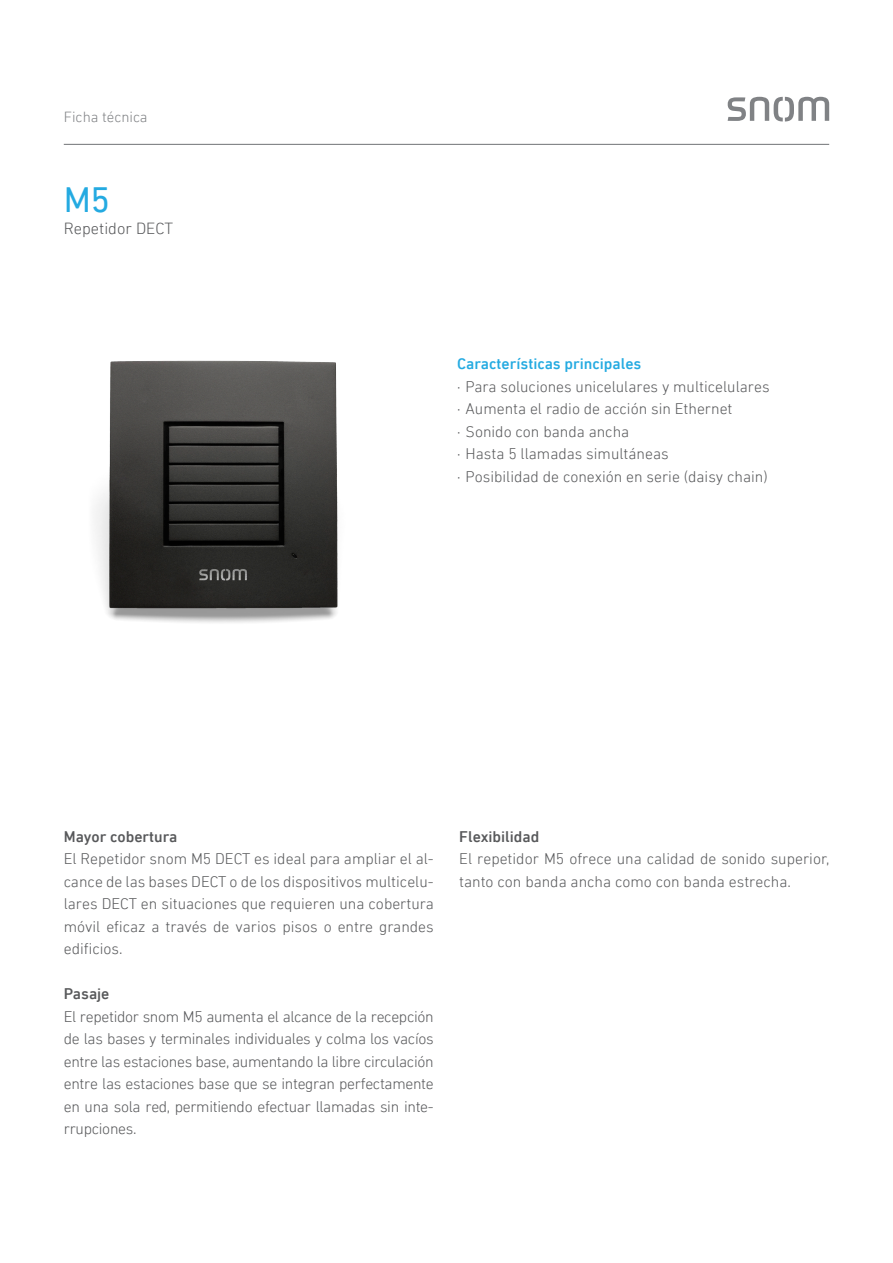
<style>
.page{position:relative;width:893px;height:1263px;background:#fff}
.page>*{position:absolute;margin:0;border:0;box-sizing:border-box;transform-origin:0 0}
.t1{font:36px "DIN Next LT Pro";color:#24aae1}
.t2{font:300 16.5px "DIN Next LT Pro";color:#57585a}
.t3{font:300 15.75px/22.5px "DIN Next LT Pro";color:#57585a;text-align:justify}
.t4{font:500 15.75px "DIN Next LT Pro";color:#57585a}
.t5{font:500 15.75px "DIN Next LT Pro";color:#24aae1}
.Überschrift_Datenblä{font:300 15px "DIN Next LT Pro";color:#808285}
</style>
<div class="page">
<hr style="left:64px;top:144px;width:765px;height:1px;background:#808285">
<svg style="left:728px;top:97px;width:101px;height:25px"></svg>
<img style="left:95px;top:360px;width:243px;height:263px">
<p class="Überschrift_Datenblä" style="left:64px;top:108px;width:85px">Ficha técnica</p>
<p class="t1" style="left:64px;top:178px;width:48px">M5</p>
<p class="t2" style="left:64px;top:219px;width:111px">Repetidor DECT</p>
<p class="t5" style="left:457px;top:355px;width:186px">Características principales</p>
<p class="t3" style="left:457px;top:375px;width:314px">· Para soluciones unicelulares y multicelulares</p>
<p class="t3" style="left:457px;top:397px;width:277px">· Aumenta el radio de acción sin Ethernet</p>
<p class="t3" style="left:457px;top:420px;width:174px">· Sonido con banda ancha</p>
<p class="t3" style="left:457px;top:442px;width:213px">· Hasta 5 llamadas simultáneas</p>
<p class="t3" style="left:457px;top:465px;width:312px">· Posibilidad de conexión en serie (daisy chain)</p>
<p class="t4" style="left:64px;top:827px;width:115px">Mayor cobertura</p>
<p class="t3" style="left:64px;top:847px;width:371px">El Repetidor snom M5 DECT es ideal para ampliar el al&shy;cance de las bases DECT o de los dispositivos multicelu&shy;lares DECT en situaciones que requieren una cobertura móvil eficaz a través de varios pisos o entre grandes edificios.</p>
<p class="t4" style="left:64px;top:985px;width:47px">Pasaje</p>
<p class="t3" style="left:64px;top:1005px;width:371px">El repetidor snom M5 aumenta el alcance de la recepción de las bases y terminales individuales y colma los vacíos entre las estaciones base, aumentando la libre circulación entre las estaciones base que se integran perfectamente en una sola red, permitiendo efectuar llamadas sin inte&shy;rrupciones.</p>
<p class="t4" style="left:459px;top:827px;width:82px">Flexibilidad</p>
<p class="t3" style="left:459px;top:847px;width:372px">El repetidor M5 ofrece una calidad de sonido superior, tanto con banda ancha como con banda estrecha.</p>
</div>
